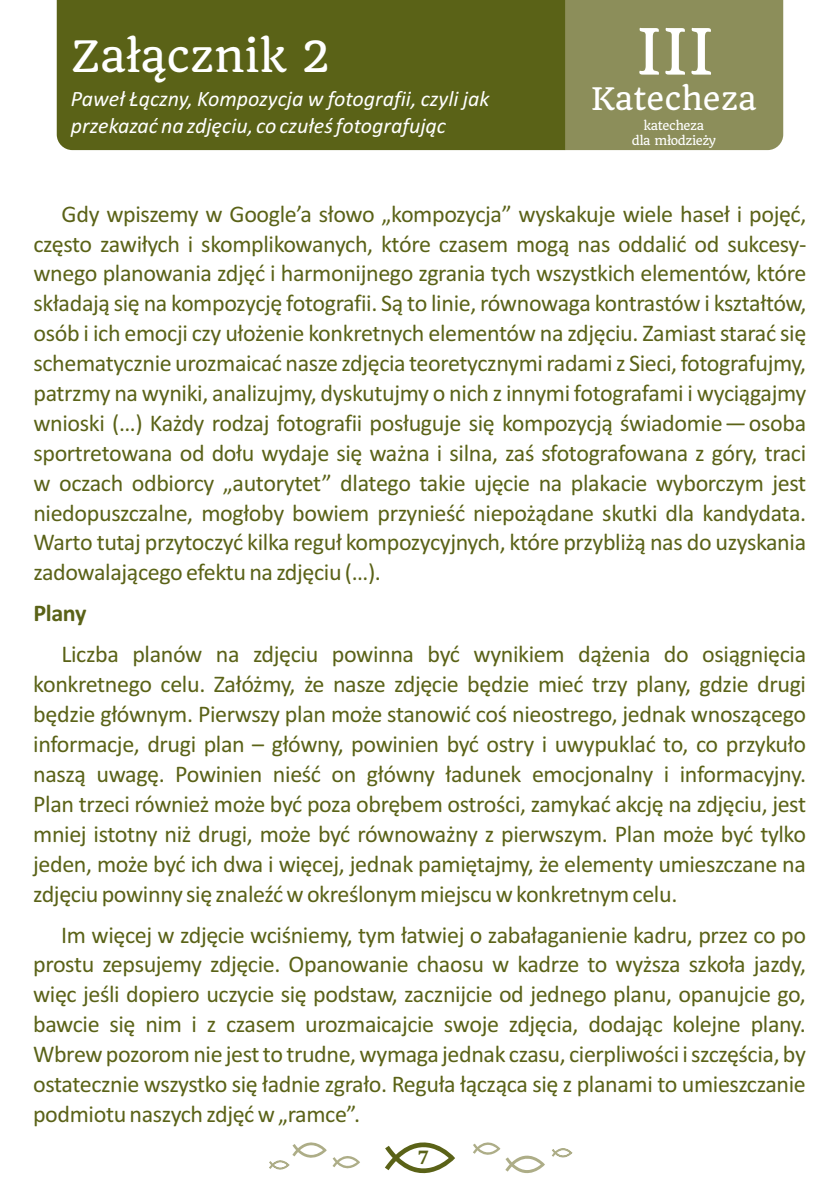
<style>
.page{position:relative;width:840px;height:1191px;background:#fff}
.page>*{position:absolute;margin:0;border:0;box-sizing:border-box;transform-origin:0 0}
.t1{font:62.2px "Quando";color:#fff}
.t2{font:42.2px "Quando";color:#fff}
.t3{font:30.4px "Quando";color:#fff}
.t4{font:24px/29.8px "Calibri";letter-spacing:-.015em;color:#5a6217;text-align:justify}
.t5{font:700 24px "Calibri";letter-spacing:-.015em;color:#5a6217}
.t6{font:italic 22px/26.8px "Calibri";color:#fff}
.t7{font:700 20px "Cambria";color:#5a6217}
.t8{font:12px/15px "Quando";letter-spacing:-.035em;color:#fff;text-align:center}
</style>
<div class="page">
<div style="left:564px;top:0;width:218px;height:150px;background:#8c8e5a"></div>
<div style="left:57px;top:0;width:507px;height:150px;background:#5a6217"></div>
<svg style="left:269px;top:1142px;width:91px;height:28px"></svg>
<svg style="left:473px;top:1142px;width:99px;height:32px"></svg>
<svg style="left:385px;top:1142px;width:70px;height:32px"></svg>
<h2 class="t2" style="left:71px;top:30px;width:261px">Załącznik 2</h2>
<p class="t6" style="left:71px;top:87px;width:420px">Paweł Łączny, Kompozycja w fotografii, czyli jak przekazać na zdjęciu, co czułeś fotografując</p>
<h1 class="t1" style="left:636px;top:13px;width:80px">III</h1>
<p class="t3" style="left:590px;top:80px;width:167px">Katecheza</p>
<p class="t8" style="left:631px;top:118px;width:86px">katecheza<br>dla młodzieży</p>
<p class="t4" style="left:33px;top:201px;width:774px;text-indent:28px">Gdy wpiszemy w Google’a słowo „kompozycja” wyskakuje wiele haseł i pojęć, często zawiłych i skomplikowanych, które czasem mogą nas oddalić od sukcesy&shy;wnego planowania zdjęć i harmonijnego zgrania tych wszystkich elementów, które składają się na kompozycję fotografii. Są to linie, równowaga kontrastów i kształtów, osób i ich emocji czy ułożenie konkretnych elementów na zdjęciu. Zamiast starać się schematycznie urozmaicać nasze zdjęcia teoretycznymi radami z Sieci, fotografujmy, patrzmy na wyniki, analizujmy, dyskutujmy o nich z innymi fotografami i wyciągajmy wnioski (…) Każdy rodzaj fotografii posługuje się kompozycją świadomie—osoba sportretowana od dołu wydaje się ważna i silna, zaś sfotografowana z góry, traci w oczach odbiorcy „autorytet” dlatego takie ujęcie na plakacie wyborczym jest niedopuszczalne, mogłoby bowiem przynieść niepożądane skutki dla kandydata.<br>Warto tutaj przytoczyć kilka reguł kompozycyjnych, które przybliżą nas do uzyskania zadowalającego efektu na zdjęciu (…).</p>
<p class="t5" style="left:34px;top:603px;width:54px">Plany</p>
<p class="t4" style="left:33px;top:641px;width:774px;text-indent:28px">Liczba planów na zdjęciu powinna być wynikiem dążenia do osiągnięcia konkretnego celu. Załóżmy, że nasze zdjęcie będzie mieć trzy plany, gdzie drugi będzie głównym. Pierwszy plan może stanowić coś nieostrego, jednak wnoszącego informacje, drugi plan – główny, powinien być ostry i uwypuklać to, co przykuło naszą uwagę. Powinien nieść on główny ładunek emocjonalny i informacyjny.<br>Plan trzeci również może być poza obrębem ostrości, zamykać akcję na zdjęciu, jest mniej istotny niż drugi, może być równoważny z pierwszym. Plan może być tylko jeden, może być ich dwa i więcej, jednak pamiętajmy, że elementy umieszczane na zdjęciu powinny się znaleźć w określonym miejscu w konkretnym celu.</p>
<p class="t4" style="left:33px;top:921px;width:774px;text-indent:28px">Im więcej w zdjęcie wciśniemy, tym łatwiej o zabałaganienie kadru, przez co po prostu zepsujemy zdjęcie. Opanowanie chaosu w kadrze to wyższa szkoła jazdy, więc jeśli dopiero uczycie się podstaw, zacznijcie od jednego planu, opanujcie go, bawcie się nim i z czasem urozmaicajcie swoje zdjęcia, dodając kolejne plany.<br>Wbrew pozorom nie jest to trudne, wymaga jednak czasu, cierpliwości i szczęścia, by ostatecznie wszystko się ładnie zgrało. Reguła łącząca się z planami to umieszczanie podmiotu naszych zdjęć w „ramce”.</p>
<p class="t7" style="left:417px;top:1148px;width:13px">7</p>
</div>
